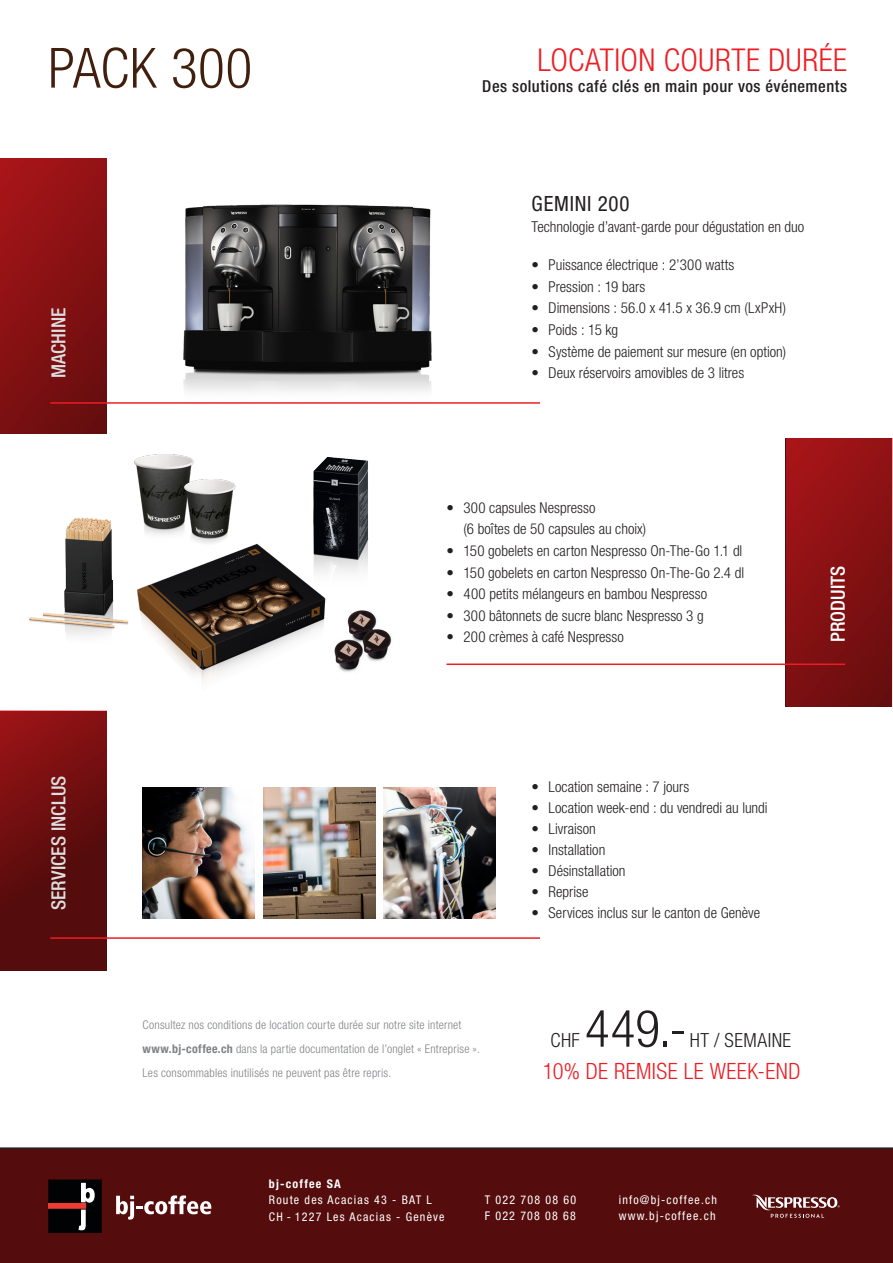
<style>
.page{position:relative;width:893px;height:1263px;background:#fff}
.page>*{position:absolute;margin:0;border:0;box-sizing:border-box;transform-origin:0 0}
.t1{font:300 condensed 55.5px "Helvetica Neue LT Std";letter-spacing:.01em;color:#411f0c}
.t2{font:300 condensed 51.3px "Helvetica Neue LT Std";color:#231f20}
.t3{font:300 condensed 31.5px "Helvetica Neue LT Std";letter-spacing:.015em;color:#ee1d23}
.t4{font:300 condensed 22.5px "Helvetica Neue LT Std";letter-spacing:.02em;color:#ee1d23}
.t5{font:condensed 21px "Helvetica Neue LT Std";letter-spacing:.035em;color:#231f20}
.t6{font:500 condensed 19.5px "Helvetica Neue LT Std";letter-spacing:.005em;color:#dddee0}
.t7{font:300 condensed 19.5px "Helvetica Neue LT Std";letter-spacing:.025em;color:#231f20}
.t8{font:500 condensed 19.5px "Helvetica Neue LT Std";letter-spacing:.005em;color:#fff}
.t9{font:500 condensed 16.5px "Helvetica Neue LT Std";letter-spacing:.03em;color:#231f20}
.points{font:300 condensed 15px/21.6px "Helvetica Neue LT Std";color:#231f20}
.t10{font:300 condensed 12px/24px "Helvetica Neue LT Std";letter-spacing:.02em;color:#808285}
.t11{font:condensed 12px/16.5px "Helvetica Neue LT Std";letter-spacing:.1em;color:#fff}
.t12{font:700 condensed 12px "Helvetica Neue LT Std";letter-spacing:.1em;color:#fff}
.s1{font-weight:700}
</style>
<div class="page">
<div style="left:0;top:1147px;width:893px;height:116px;background:#550c0c"></div>
<div style="left:0;top:158px;width:106px;height:276px;background:linear-gradient(to bottom,#9f1417,#6d0e0f)"></div>
<div style="left:787px;top:438px;width:106px;height:269px;background:linear-gradient(to bottom,#9f1417,#6e0e0f)"></div>
<svg style="left:0;top:710px;width:106px;height:260px;background:#6a0e0f"></svg>
<img style="left:143px;top:787px;width:112px;height:131px">
<img style="left:263px;top:787px;width:112px;height:131px">
<img style="left:384px;top:787px;width:112px;height:131px">
<img style="left:183px;top:204px;width:249px;height:188px">
<hr style="left:446px;top:663px;width:399px;height:2px;background:#ee1d23">
<img style="left:334px;top:610px;width:58px;height:62px">
<img style="left:135px;top:454px;width:59px;height:81px">
<img style="left:183px;top:479px;width:53px;height:64px">
<img style="left:29px;top:488px;width:125px;height:148px">
<img style="left:137px;top:543px;width:189px;height:138px">
<img style="left:310px;top:457px;width:58px;height:144px">
<svg style="left:752px;top:1194px;width:88px;height:24px;background:#7e4747"></svg>
<svg style="left:116px;top:1195px;width:95px;height:24px"></svg>
<svg style="left:48px;top:1179px;width:54px;height:54px;background:#2d1f20"></svg>
<hr style="left:50px;top:402px;width:490px;height:2px;background:#ee1d23">
<hr style="left:50px;top:937px;width:490px;height:2px;background:#ee1d23">
<p class="t1" style="left:48px;top:36px;width:205px">PACK 300</p>
<h3 class="t6" style="left:47px;top:378px;width:72px;rotate:-90deg">MACHINE</h3>
<h3 class="t6" style="left:47px;top:910px;width:136px;rotate:-90deg">SERVICES INCLUS</h3>
<h3 class="t3" style="left:537px;top:41px;width:311px">LOCATION COURTE DURÉE</h3>
<p class="t9" style="left:482px;top:76px;width:366px">Des solutions café clés en main pour vos événements</p>
<p class="t5" style="left:531px;top:191px;width:100px">GEMINI 200</p>
<p class="points" style="left:531px;top:216px;width:274px">Technologie d’avant-garde pour dégustation en duo</p>
<p class="points" style="left:531px;top:254px;width:204px">• Puissance électrique : 2’300 watts</p>
<p class="points" style="left:531px;top:275px;width:115px">• Pression : 19 bars</p>
<p class="points" style="left:531px;top:297px;width:256px">• Dimensions : 56.0 x 41.5 x 36.9 cm (LxPxH)</p>
<p class="points" style="left:531px;top:319px;width:88px">• Poids : 15 kg</p>
<p class="points" style="left:531px;top:340px;width:256px">• Système de paiement sur mesure (en option)</p>
<p class="points" style="left:531px;top:362px;width:214px">• Deux réservoirs amovibles de 3 litres</p>
<p class="points" style="left:463px;top:496px;width:184px;text-indent:-17px">• 300 capsules Nespresso<br>(6 boîtes de 50 capsules au choix)</p>
<p class="points" style="left:446px;top:540px;width:297px">• 150 gobelets en carton Nespresso On-The-Go 1.1 dl</p>
<p class="points" style="left:446px;top:561px;width:299px">• 150 gobelets en carton Nespresso On-The-Go 2.4 dl</p>
<p class="points" style="left:446px;top:583px;width:262px">• 400 petits mélangeurs en bambou Nespresso</p>
<p class="points" style="left:446px;top:604px;width:259px">• 300 bâtonnets de sucre blanc Nespresso 3 g</p>
<p class="points" style="left:446px;top:626px;width:179px">• 200 crèmes à café Nespresso</p>
<p class="t8" style="left:826px;top:642px;width:78px;rotate:-90deg">PRODUITS</p>
<p class="points" style="left:531px;top:776px;width:159px">• Location semaine : 7 jours</p>
<p class="points" style="left:531px;top:797px;width:238px">• Location week-end : du vendredi au lundi</p>
<p class="points" style="left:531px;top:818px;width:66px">• Livraison</p>
<p class="points" style="left:531px;top:839px;width:75px">• Installation</p>
<p class="points" style="left:531px;top:860px;width:95px">• Désinstallation</p>
<p class="points" style="left:531px;top:881px;width:58px">• Reprise</p>
<p class="points" style="left:531px;top:902px;width:230px">• Services inclus sur le canton de Genève</p>
<p class="t10" style="left:143px;top:1013px;width:339px">Consultez nos conditions de location courte durée sur notre site internet <span class="s1">www.bj-coffee.ch</span> dans la partie documentation de l’onglet « Entreprise ».<br>Les consommables inutilisés ne peuvent pas être repris.</p>
<p class="t2" style="left:585px;top:999px;width:103px">449.-</p>
<p class="t7" style="left:690px;top:1028px;width:103px">HT / SEMAINE</p>
<p class="t4" style="left:543px;top:1058px;width:259px">10% DE REMISE LE WEEK-END</p>
<p class="t7" style="left:550px;top:1028px;width:31px">CHF</p>
<p class="t12" style="left:269px;top:1176px;width:73px">bj-coffee SA</p>
<p class="t11" style="left:269px;top:1191px;width:177px">Route des Acacias 43 - BAT L<br>CH - 1227 Les Acacias - Genève</p>
<p class="t11" style="left:485px;top:1191px;width:93px">T 022 708 08 60<br>F 022 708 08 68</p>
<p class="t11" style="left:619px;top:1191px;width:100px">info@bj-coffee.ch www.bj-coffee.ch</p>
</div>
